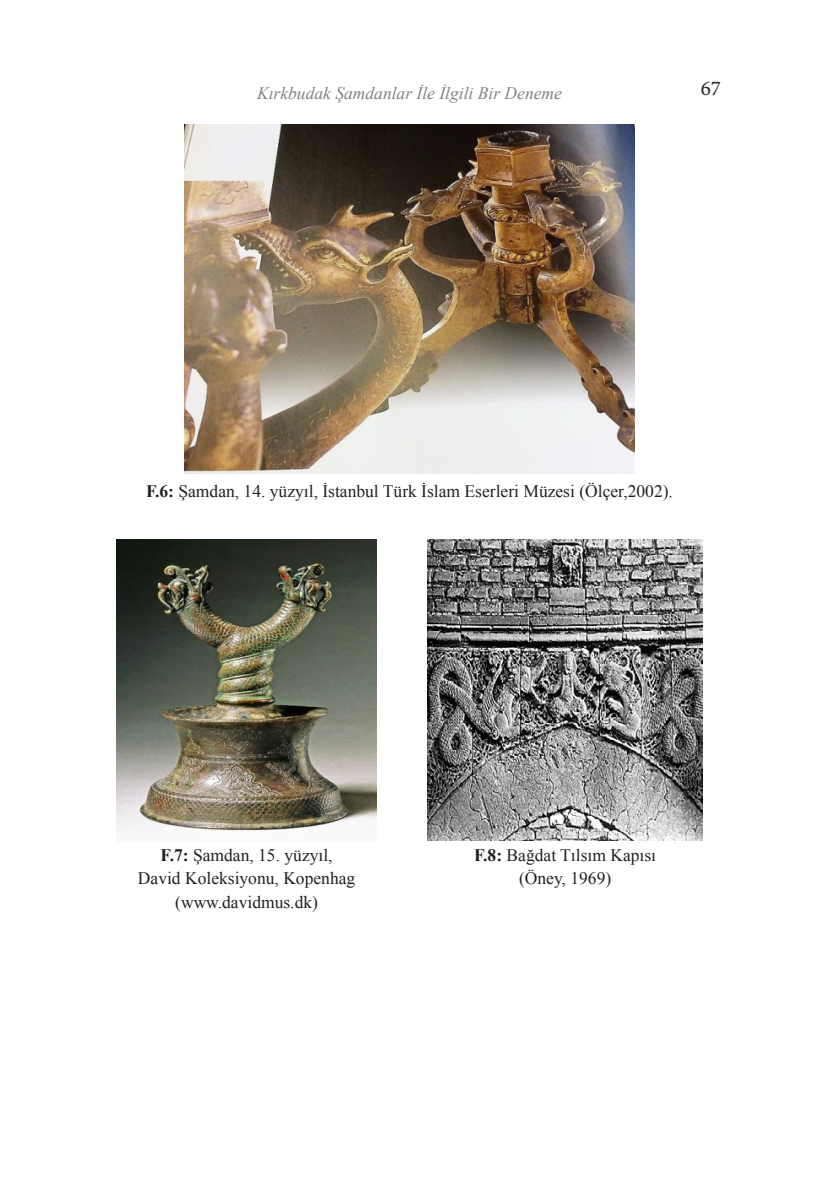
<style>
.page{position:relative;width:819px;height:1191px;background:#fff}
.page>*{position:absolute;margin:0;border:0;box-sizing:border-box;transform-origin:0 0}
.t1{font:21px "Minion Pro";color:#231f20}
.t2{font:17.5px/23.4px "Times New Roman";color:#231f20;text-align:center}
.t3{font:italic 17.5px "Times New Roman";color:#808285}
.s1{font-weight:700}
</style>
<div class="page">
<img style="left:184px;top:124px;width:450px;height:350px">
<img style="left:116px;top:540px;width:260px;height:296px">
<img style="left:428px;top:540px;width:274px;height:300px">
<p class="t3" style="left:257px;top:81px;width:306px">Kırkbudak Şamdanlar İle İlgili Bir Deneme</p>
<p class="t1" style="left:700px;top:75px;width:22px">67</p>
<p class="t2" style="left:146px;top:479px;width:528px"><span class="s1">F.6:</span> Şamdan, 14. yüzyıl, İstanbul Türk İslam Eserleri Müzesi (Ölçer,2002).</p>
<p class="t2" style="left:138px;top:843px;width:219px"><span class="s1">F.7:</span> Şamdan, 15. yüzyıl,<br>David Koleksiyonu, Kopenhag (www.davidmus.dk)</p>
<p class="t2" style="left:474px;top:843px;width:183px"><span class="s1">F.8:</span> Bağdat Tılsım Kapısı (Öney, 1969)</p>
</div>
